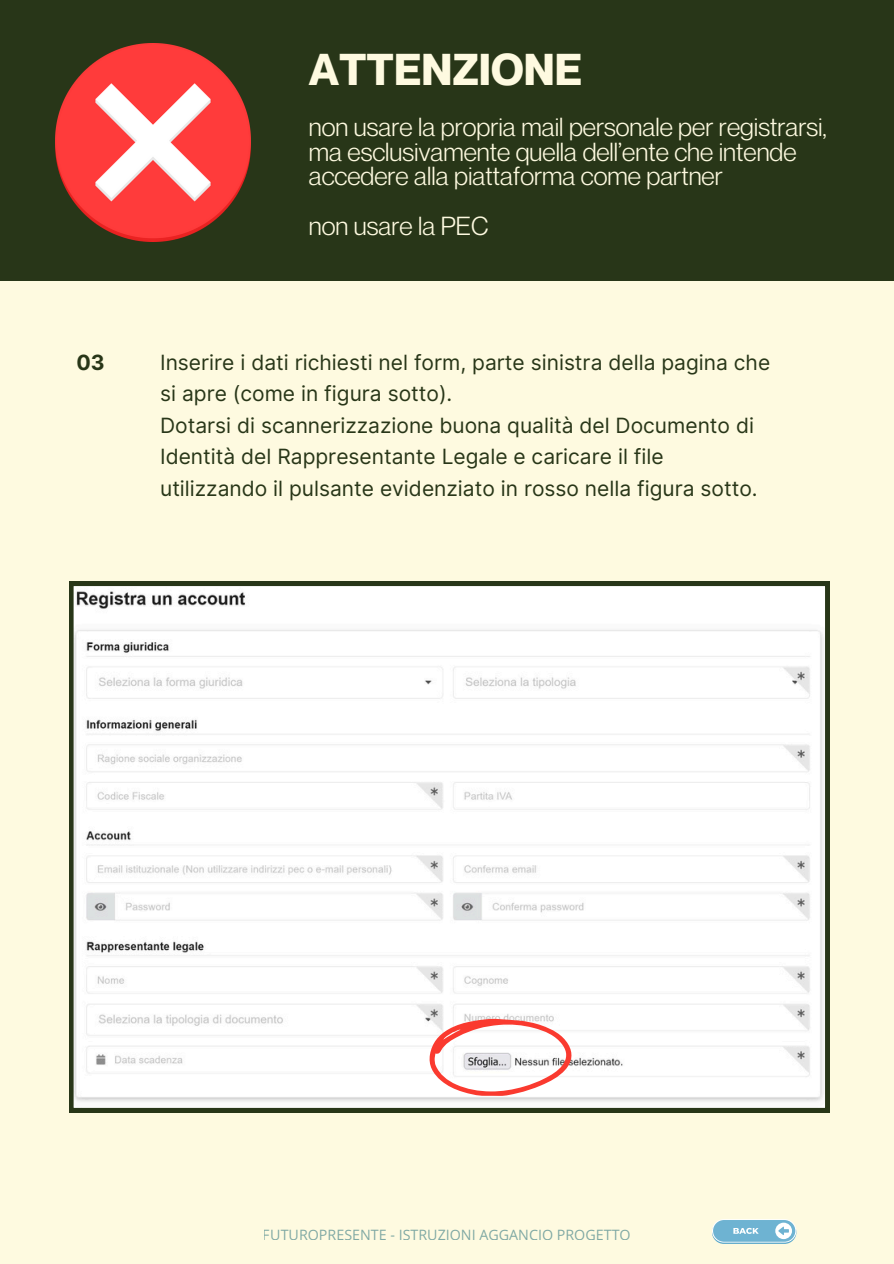
<style>
.page{position:relative;width:894px;height:1264px;background:#fff}
.page>*{position:absolute;margin:0;border:0;box-sizing:border-box;transform-origin:0 0}
.t1{font:700 43.5px "Neue Montreal";color:#fefae0}
.t2{font:25.5px/24.8px "Neue Montreal";color:#fefae0}
.t3{font:21px/31.5px "Inter";color:#283618}
.t4{font:700 21px "Inter";color:#283618}
.t5{font:14.25px "Open Sans";color:#025868}
</style>
<div class="page">
<div style="left:0;top:0;width:893px;height:1263px;background:#fefae0"></div>
<div style="left:0;top:0;width:893px;height:281px;background:#283618"></div>
<img style="left:56px;top:44px;width:194px;height:198px">
<svg style="left:69px;top:581px;width:759px;height:531px"></svg>
<svg style="left:428px;top:1018px;width:145px;height:77px"></svg>
<svg style="left:711px;top:1220px;width:85px;height:23px"></svg>
<svg style="left:711px;top:1219px;width:85px;height:23px"></svg>
<div style="left:712px;top:1219px;width:83px;height:22px;background:#6eb3d2;border-radius:11px"></div>
<svg style="left:733px;top:1227px;width:25px;height:6px"></svg>
<svg style="left:775px;top:1222px;width:16px;height:16px"></svg>
<p class="t4" style="left:76px;top:350px;width:30px">03</p>
<h2 class="t1" style="left:309px;top:43px;width:275px">ATTENZIONE</h2>
<h2 class="t2" style="left:309px;top:114px;width:519px">non usare la propria mail personale per registrarsi, ma esclusivamente quella dell’ente che intende accedere alla piattaforma come partner</h2>
<p class="t2" style="left:309px;top:213px;width:181px">non usare la PEC</p>
<h3 class="t3" style="left:160px;top:346px;width:611px">Inserire i dati richiesti nel form, parte sinistra della pagina che si apre (come in figura sotto).<br>Dotarsi di scannerizzazione buona qualità del Documento di Identità del Rappresentante Legale e caricare il file utilizzando il pulsante evidenziato in rosso nella figura sotto.</h3>
<p class="t5" style="left:263px;top:1224px;width:369px">FUTUROPRESENTE - ISTRUZIONI AGGANCIO PROGETTO</p>
</div>
